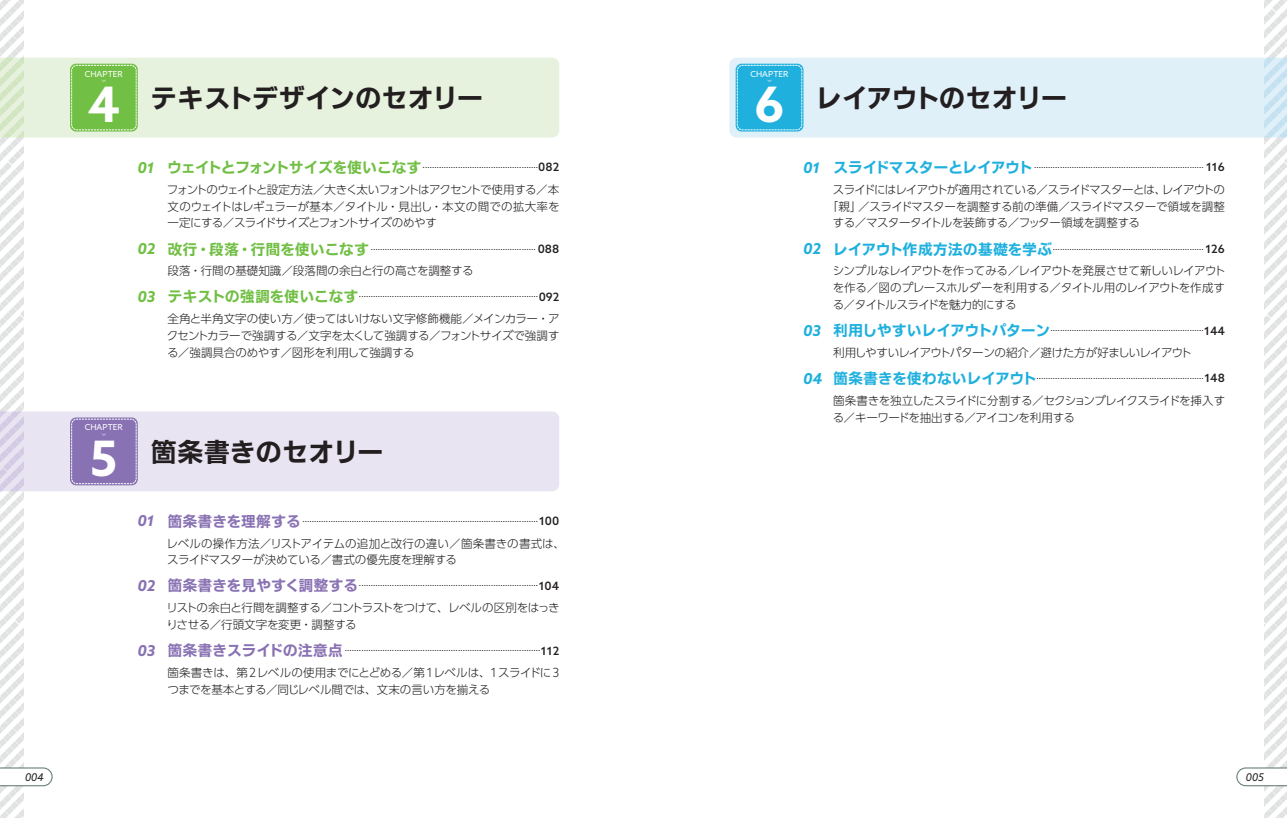
<style>
.page{position:relative;width:1287px;height:818px;background:#fff}
.page>*{position:absolute;margin:0;border:0;box-sizing:border-box;transform-origin:0 0}
.a99_目次-章番号{font:700 48.75px "Azo Sans";color:#fff}
.p99_目次-章タイトル{font:26.62px "Ro NOW Std GE";letter-spacing:-.03em;color:#231f20}
.p99_目次-章タイトル-2{font:26.62px "Ro NOW Std GE";letter-spacing:-.065em;color:#231f20}
.p99_目次-小見出し{font:300 11.5px/16.9px "UD Shin Go Pr 6 N";letter-spacing:-.03em;color:#231f20}
.p99_目次-小見出し-2{font:300 11.5px/16.9px "UD Shin Go Pr 6 N";letter-spacing:-.01em;color:#231f20}
.p99_目次-小見出し-3{font:300 11.5px "UD Shin Go Pr 6 N";letter-spacing:-.065em;color:#231f20}
.p99_目次-小見出し-4{font:300 11.5px "UD Shin Go Pr 6 N";color:#231f20}
.t1{font:italic 10.62px "Azo Sans";color:#231f20}
.p99_目次-節見出し-1-6章{font:300 8.88px "UD Shin Go Pr 6 N";color:#231f20}
.p99_目次-節見出し-5章{font:300 8.88px "UD Shin Go Pr 6 N";color:#231f20}
.p99_目次-節見出し-4-9章{font:300 8.88px "UD Shin Go Pr 6 N";color:#231f20}
.a99_目次-chap{font:8.25px "Azo Sans";letter-spacing:.015em;color:#fff}
.s1{font-family:"Azo Sans";font-weight:700;font-style:italic;font-size:15px;color:#71bf44}
.s2{font-family:"Ro NOW Std GE";font-weight:400;font-size:15px;color:#71bf44}
.s3{font-family:"Azo Sans";font-weight:500;font-size:11.5px}
.s4{font-family:"Azo Sans";font-weight:700;font-style:italic;font-size:15px;color:#8972b3}
.s5{font-family:"Ro NOW Std GE";font-weight:400;font-size:15px;color:#8972b3}
.s6{font-family:"Azo Sans";font-size:12.62px}
.s7{font-family:"Azo Sans";font-weight:700;font-style:italic;font-size:15px;color:#1fb0de}
.s8{font-family:"Ro NOW Std GE";font-weight:400;font-size:15px;color:#1fb0de}
</style>
<div class="page">
<svg style="left:0;top:0;width:24px;height:817px"></svg>
<svg style="left:1264px;top:0;width:22px;height:817px"></svg>
<div style="left:24px;top:58px;width:535px;height:79px;background:#e7f2de"></div>
<svg style="left:0;top:58px;width:24px;height:79px;background:#dcebcf"></svg>
<svg style="left:70px;top:64px;width:68px;height:67px"></svg>
<svg style="left:71px;top:65px;width:66px;height:65px;background:#76c14b"></svg>
<div style="left:24px;top:411px;width:535px;height:80px;background:#e8e4f1"></div>
<div style="left:0;top:411px;width:24px;height:80px;background:linear-gradient(to right,#ded8ea,#ded8ea)"></div>
<svg style="left:70px;top:417px;width:68px;height:68px"></svg>
<svg style="left:71px;top:418px;width:66px;height:66px;background:#8d77b6"></svg>
<div style="left:729px;top:58px;width:535px;height:79px;background:#e0f0f8"></div>
<svg style="left:1264px;top:58px;width:22px;height:79px;background:#d1e8f4"></svg>
<svg style="left:735px;top:64px;width:68px;height:67px"></svg>
<svg style="left:736px;top:65px;width:66px;height:65px;background:#26b2df"></svg>
<svg style="left:1236px;top:766px;width:50px;height:20px"></svg>
<svg style="left:0;top:766px;width:53px;height:20px"></svg>
<p class="a99_目次-chap" style="left:85px;top:68px;width:40px">CHAPTER</p>
<p class="a99_目次-章番号" style="left:88px;top:73px;width:33px">4</p>
<p class="p99_目次-章タイトル" style="left:151px;top:80px;width:334px">テキストデザインのセオリー</p>
<p class="p99_目次-節見出し-4-9章" style="left:137px;top:157px;width:423px"><span class="s1">01</span> <span class="s2">ウェイトとフォントサイズを使いこなす</span>..................................................<span class="s3">082</span></p>
<p class="p99_目次-小見出し" style="left:167px;top:180px;width:394px;text-align:justify">フォントのウェイトと設定方法／大きく太いフォントはアクセントで使用する／本文のウェイトはレギュラーが基本／タイトル・見出し・本文の間での拡大率を一定にする／スライドサイズとフォントサイズのめやす</p>
<p class="p99_目次-節見出し-4-9章" style="left:137px;top:239px;width:423px"><span class="s1">02</span> <span class="s2">改行・段落・行間を使いこなす</span>....................................................................... <span class="s3">088</span></p>
<p class="p99_目次-小見出し-4" style="left:167px;top:261px;width:307px">段落・行間の基礎知識／段落間の余白と行の高さを調整する</p>
<p class="p99_目次-節見出し-4-9章" style="left:137px;top:287px;width:423px"><span class="s1">03</span> <span class="s2">テキストの強調を使いこなす</span>.............................................................................<span class="s3">092</span></p>
<p class="p99_目次-小見出し" style="left:167px;top:310px;width:394px;text-align:justify">全角と半角文字の使い方／使ってはいけない文字修飾機能／メインカラー・アクセントカラーで強調する／文字を太くして強調する／フォントサイズで強調する／強調具合のめやす／図形を利用して強調する</p>
<p class="a99_目次-chap" style="left:85px;top:422px;width:40px">CHAPTER</p>
<p class="a99_目次-章番号" style="left:90px;top:426px;width:29px">5</p>
<p class="p99_目次-章タイトル" style="left:151px;top:433px;width:235px">箇条書きのセオリー</p>
<p class="p99_目次-節見出し-5章" style="left:137px;top:511px;width:423px"><span class="s4">01</span> <span class="s5">箇条書きを理解する</span>.....................................................................................................<span class="s3">100</span></p>
<p class="p99_目次-小見出し-2" style="left:167px;top:534px;width:400px">レベルの操作方法／リストアイテムの追加と改行の違い／箇条書きの書式は、スライドマスターが決めている／書式の優先度を理解する</p>
<p class="p99_目次-節見出し-5章" style="left:137px;top:575px;width:423px"><span class="s4">02</span> <span class="s5">箇条書きを見やすく調整する</span>.............................................................................<span class="s3">104</span></p>
<p class="p99_目次-小見出し" style="left:166px;top:598px;width:394px">リストの余白と行間を調整する／コントラストをつけて、レベルの区別をはっきりさせる／行頭文字を変更・調整する</p>
<p class="p99_目次-節見出し-5章" style="left:137px;top:640px;width:423px"><span class="s4">03</span> <span class="s5">箇条書きスライドの注意点</span>....................................................................................<span class="s3">112</span></p>
<p class="p99_目次-小見出し" style="left:167px;top:663px;width:393px">箇条書きは、第<span class="s6">2</span>レベルの使用までにとどめる／第<span class="s6">1</span>レベルは、<span class="s6">1</span>スライドに<span class="s6">3</span>つまでを基本とする／同じレベル間では、文末の言い方を揃える</p>
<p class="a99_目次-chap" style="left:750px;top:68px;width:40px">CHAPTER</p>
<p class="a99_目次-章番号" style="left:754px;top:73px;width:32px">6</p>
<p class="p99_目次-章タイトル-2" style="left:815px;top:80px;width:253px">レイアウトのセオリー</p>
<p class="p99_目次-節見出し-1-6章" style="left:803px;top:157px;width:423px"><span class="s7">01</span> <span class="s8">スライドマスターとレイアウト</span>......................................................................... <span class="s3">116</span></p>
<p class="p99_目次-小見出し-3" style="left:832px;top:180px;width:393px">スライドにはレイアウトが適用されている／スライドマスターとは、レイアウトの</p>
<p class="p99_目次-小見出し" style="left:826px;top:197px;width:399px">「親」／スライドマスターを調整する前の準備／スライドマスターで領域を調整</p>
<p class="p99_目次-小見出し" style="left:832px;top:214px;width:308px">する／マスタータイトルを装飾する／フッター領域を調整する</p>
<p class="p99_目次-節見出し-1-6章" style="left:803px;top:239px;width:423px"><span class="s7">02</span> <span class="s8">レイアウト作成方法の基礎を学ぶ</span>................................................................. <span class="s3">126</span></p>
<p class="p99_目次-小見出し" style="left:832px;top:262px;width:394px;text-align:justify">シンプルなレイアウトを作ってみる／レイアウトを発展させて新しいレイアウトを作る／図のプレースホルダーを利用する／タイトル用のレイアウトを作成する／タイトルスライドを魅力的にする</p>
<p class="p99_目次-節見出し-1-6章" style="left:803px;top:320px;width:423px"><span class="s7">03</span> <span class="s8">利用しやすいレイアウトパターン</span>..................................................................<span class="s3">144</span></p>
<p class="p99_目次-小見出し" style="left:833px;top:343px;width:360px">利用しやすいレイアウトパターンの紹介／避けた方が好ましいレイアウト</p>
<p class="p99_目次-節見出し-1-6章" style="left:803px;top:368px;width:423px"><span class="s7">04</span> <span class="s8">箇条書きを使わないレイアウト</span>........................................................................<span class="s3">148</span></p>
<p class="p99_目次-小見出し" style="left:832px;top:391px;width:394px">箇条書きを独立したスライドに分割する／セクションブレイクスライドを挿入する／キーワードを抽出する／アイコンを利用する</p>
<p class="t1" style="left:25px;top:769px;width:20px">004</p>
<p class="t1" style="left:1245px;top:769px;width:19px">005</p>
</div>
